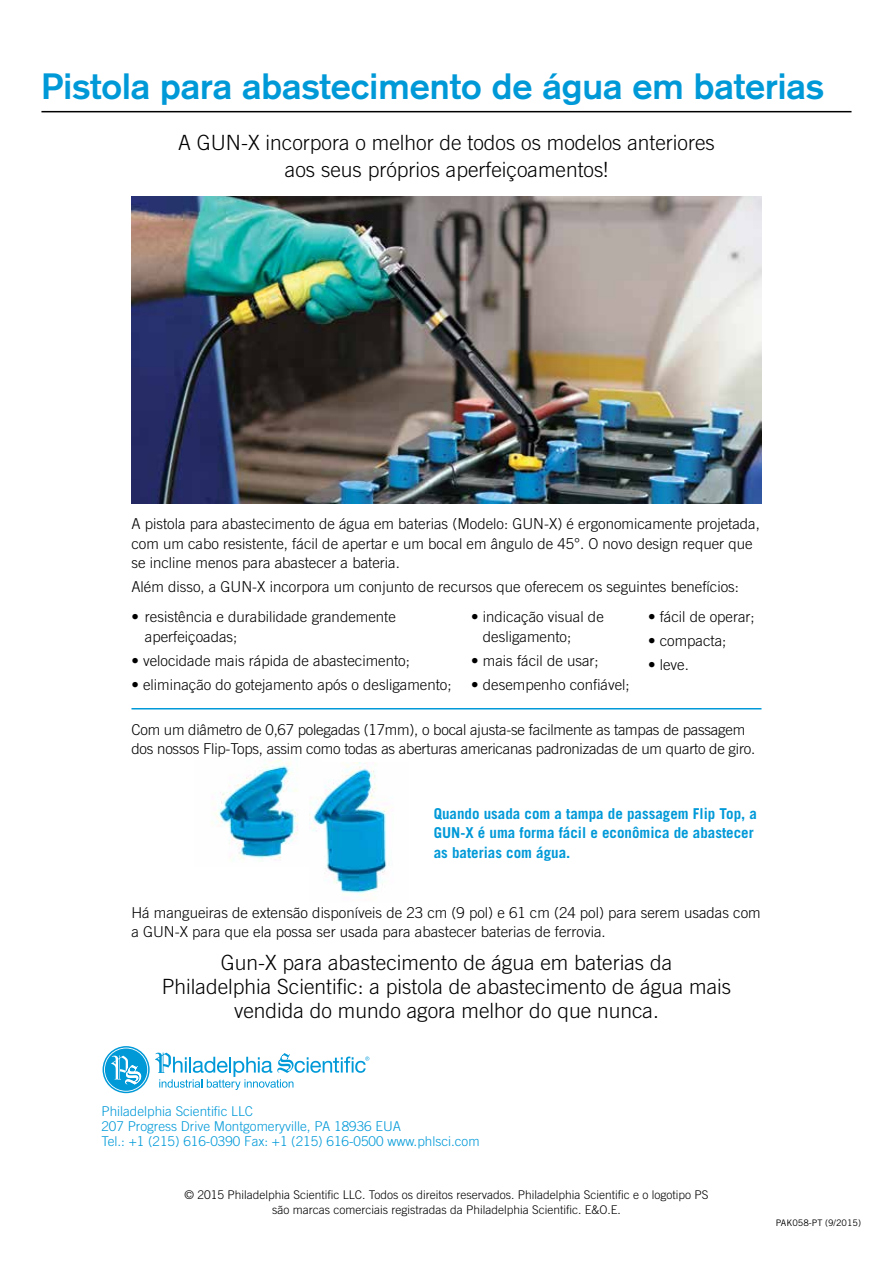
<style>
.page{position:relative;width:893px;height:1263px;background:#fff}
.page>*{position:absolute;margin:0;border:0;box-sizing:border-box;transform-origin:0 0}
.t1{font:700 36px "Akzidenz Grotesk";color:#0099d8}
.t2{font:300 21px/24px "Trade Gothic";color:#000;text-align:center}
.t3{font:300 15px/19.5px "Trade Gothic";color:#000}
.t4{font:700 15px/19.5px "Trade Gothic";color:#0099d8}
.t5{font:300 13.5px/15px "Trade Gothic";color:#0099d8}
.t6{font:300 12px/15px "Trade Gothic";color:#000;text-align:center}
.t7{font:9px "Trade Gothic";color:#000}
</style>
<div class="page">
<hr style="left:41px;top:111px;width:810px;height:1px;background:#000">
<img style="left:131px;top:196px;width:630px;height:308px">
<img style="left:211px;top:758px;width:87px;height:103px">
<img style="left:309px;top:762px;width:79px;height:134px">
<hr style="left:131px;top:708px;width:630px;height:1px;background:#0099d8">
<svg style="left:103px;top:1046px;width:47px;height:47px"></svg>
<svg style="left:104px;top:1047px;width:44px;height:45px"></svg>
<svg style="left:155px;top:1052px;width:214px;height:38px"></svg>
<h1 class="t1" style="left:41px;top:65px;width:784px">Pistola para abastecimento de água em baterias</h1>
<h2 class="t2" style="left:178px;top:129px;width:538px;line-height:27px">A GUN-X incorpora o melhor de todos os modelos anteriores aos seus próprios aperfeiçoamentos!</h2>
<p class="t3" style="left:131px;top:514px;width:630px">A pistola para abastecimento de água em baterias (Modelo: GUN-X) é ergonomicamente projetada, com um cabo resistente, fácil de apertar e um bocal em ângulo de 45°. O novo design requer que se incline menos para abastecer a bateria.</p>
<p class="t3" style="left:131px;top:577px;width:609px">Além disso, a GUN-X incorpora um conjunto de recursos que oferecem os seguintes benefícios:</p>
<p class="t3" style="left:145px;top:607px;width:252px;text-indent:-14px">• resistência e durabilidade grandemente aperfeiçoadas;</p>
<p class="t3" style="left:131px;top:651px;width:280px">• velocidade mais rápida de abastecimento;</p>
<p class="t3" style="left:131px;top:675px;width:322px">• eliminação do gotejamento após o desligamento;</p>
<p class="t3" style="left:648px;top:607px;width:108px">• fácil de operar;</p>
<p class="t3" style="left:648px;top:631px;width:80px">• compacta;</p>
<p class="t3" style="left:648px;top:655px;width:42px">• leve.</p>
<p class="t3" style="left:483px;top:607px;width:122px;text-indent:-12px">• indicação visual de desligamento;</p>
<p class="t3" style="left:471px;top:651px;width:129px">• mais fácil de usar;</p>
<p class="t3" style="left:471px;top:675px;width:160px">• desempenho confiável;</p>
<p class="t3" style="left:131px;top:719px;width:625px">Com um diâmetro de 0,67 polegadas (17mm), o bocal ajusta-se facilmente as tampas de passagem dos nossos Flip-Tops, assim como todas as aberturas americanas padronizadas de um quarto de giro.</p>
<p class="t4" style="left:434px;top:803px;width:325px">Quando usada com a tampa de passagem Flip Top, a<br>GUN-X é uma forma fácil e econômica de abastecer as baterias com água.</p>
<p class="t3" style="left:131px;top:903px;width:631px">Há mangueiras de extensão disponíveis de 23 cm (9 pol) e 61 cm (24 pol) para serem usadas com a GUN-X para que ela possa ser usada para abastecer baterias de ferrovia.</p>
<h2 class="t2" style="left:162px;top:951px;width:571px">Gun-X para abastecimento de água em baterias da<br>Philadelphia Scientific: a pistola de abastecimento de água mais vendida do mundo agora melhor do que nunca.</h2>
<p class="t5" style="left:101px;top:1104px;width:380px">Philadelphia Scientific LLC<br>207 Progress Drive Montgomeryville, PA 18936 EUA<br>Tel.: +1 (215) 616-0390 Fax: +1 (215) 616-0500 www.phlsci.com</p>
<p class="t6" style="left:185px;top:1187px;width:525px">© 2015 Philadelphia Scientific LLC. Todos os direitos reservados. Philadelphia Scientific e o logotipo PS são marcas comerciais registradas da Philadelphia Scientific. E&amp;O.E.</p>
<p class="t7" style="left:776px;top:1217px;width:87px">PAK058-PT (9/2015)</p>
</div>
